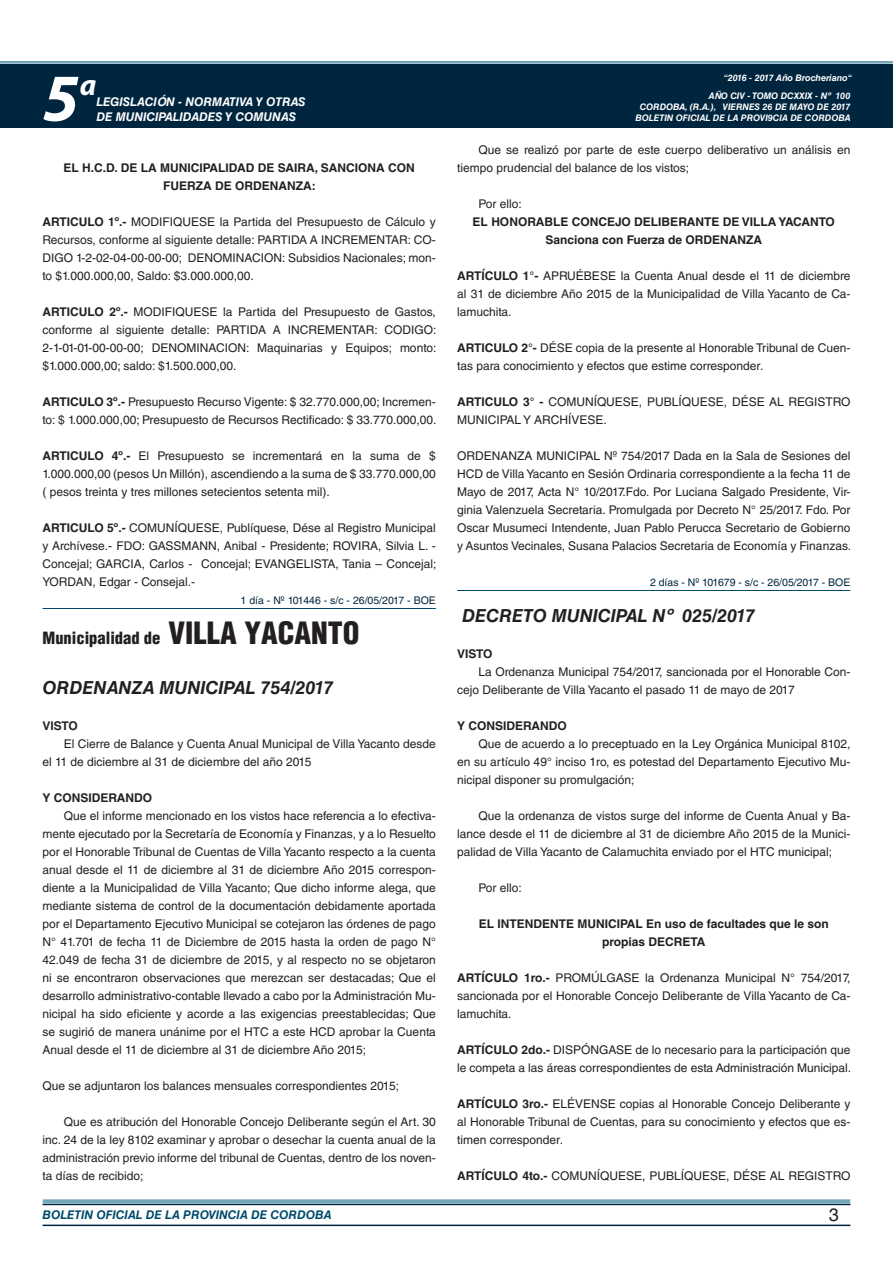
<style>
.page{position:relative;width:893px;height:1263px;background:#fff}
.page>*{position:absolute;margin:0;border:0;box-sizing:border-box;transform-origin:0 0}
.t1{font:italic 700 67.5px "Myriad Pro";color:#fff}
.t2{font:italic 700 30px "Myriad Pro";color:#fff}
.DOC__N{font:italic 700 18px "Helvetica LT Std";color:#231f20}
.t3{font:18px "Helvetica LT Std";color:#231f20}
.TITULO{font:900 condensed 16.5px "Helvetica LT Std";color:#231f20}
.TEXTO_BASE{font:12px/18px "Helvetica LT Std";color:#231f20;text-align:justify}
.RESUELVE{font:700 12px/18px "Helvetica LT Std";color:#231f20;text-align:center}
.t4{font:italic 700 12px "Helvetica LT Std";color:#fff}
.t5{font:italic 700 12px "Helvetica LT Std";color:#004b6c}
.TEXTO_BASE-2{font:700 12px "Helvetica LT Std";color:#231f20}
.FECHA_DE_PUBLICACIÓN{font:10.5px "Helvetica LT Std";color:#00263f}
.t6{font:italic 700 9px/10.8px "Helvetica LT Std";color:#fff;text-align:right}
.s1{font-weight:700}
.s2{font-size:30px}
</style>
<div class="page">
<div style="left:0;top:61px;width:893px;height:6px;background:#fff;opacity:.75"></div>
<div style="left:0;top:64px;width:893px;height:64px;background:#00263f"></div>
<hr style="left:43px;top:1224px;width:807px;height:2px;background:#00263f">
<div style="left:42px;top:1198px;width:809px;height:8px;background:#fff;opacity:.75"></div>
<hr style="left:43px;top:608px;width:393px;height:1px;background:#004b6c">
<hr style="left:457px;top:590px;width:393px;height:1px;background:#004b6c">
<h1 class="t1" style="left:43px;top:54px;width:38px">5</h1>
<h2 class="t2" style="left:80px;top:66px;width:18px">a</h2>
<p class="t4" style="left:96px;top:95px;width:211px">LEGISLACIÓN - NORMATIVA Y OTRAS</p>
<p class="t4" style="left:96px;top:109px;width:201px">DE MUNICIPALIDADES Y COMUNAS</p>
<p class="RESUELVE" style="left:64px;top:158px;width:353px">EL H.C.D. DE LA MUNICIPALIDAD DE SAIRA, SANCIONA CON<br>FUERZA DE ORDENANZA:</p>
<p class="TEXTO_BASE" style="left:43px;top:213px;width:395px"><span class="s1">ARTICULO 1º.-</span> MODIFIQUESE la Partida del Presupuesto de Cálculo y Recursos, conforme al siguiente detalle: PARTIDA A INCREMENTAR: CO-DIGO 1-2-02-04-00-00-00; DENOMINACION: Subsidios Nacionales; mon&shy;to $1.000.000,00, Saldo: $3.000.000,00.</p>
<p class="TEXTO_BASE" style="left:43px;top:303px;width:395px"><span class="s1">ARTICULO 2º.-</span> MODIFIQUESE la Partida del Presupuesto de Gastos, conforme al siguiente detalle: PARTIDA A INCREMENTAR: CODIGO:<br>2-1-01-01-00-00-00; DENOMINACION: Maquinarias y Equipos; monto: $1.000.000,00; saldo: $1.500.000,00.</p>
<p class="TEXTO_BASE" style="left:43px;top:393px;width:396px"><span class="s1">ARTICULO 3º.-</span> Presupuesto Recurso Vigente: $ 32.770.000,00; Incremen&shy;to: $ 1.000.000,00; Presupuesto de Recursos Rectificado: $ 33.770.000,00.</p>
<p class="TEXTO_BASE" style="left:43px;top:447px;width:395px"><span class="s1">ARTICULO 4º.-</span> El Presupuesto se incrementará en la suma de $ 1.000.000,00 (pesos Un Millón), ascendiendo a la suma de $ 33.770.000,00 ( pesos treinta y tres millones setecientos setenta mil).</p>
<p class="TEXTO_BASE" style="left:43px;top:519px;width:395px"><span class="s1">ARTICULO 5º.-</span> COMUNÍQUESE, Publíquese, Dése al Registro Municipal y Archívese.- FDO: GASSMANN, Anibal - Presidente; ROVIRA, Silvia L. - Concejal; GARCIA, Carlos - Concejal; EVANGELISTA, Tania – Concejal; YORDAN, Edgar - Consejal.-</p>
<p class="FECHA_DE_PUBLICACIÓN" style="left:241px;top:594px;width:197px">1 día - Nº 101446 - s/c - 26/05/2017 - BOE</p>
<p class="TITULO" style="left:43px;top:628px;width:318px">Municipalidad de <span class="s2">VILLA YACANTO</span></p>
<p class="DOC__N" style="left:43px;top:676px;width:293px">ORDENANZA MUNICIPAL 754/2017</p>
<p class="TEXTO_BASE-2" style="left:43px;top:718px;width:37px">VISTO</p>
<p class="TEXTO_BASE" style="left:43px;top:735px;width:395px;text-indent:21px">El Cierre de Balance y Cuenta Anual Municipal de Villa Yacanto desde el 11 de diciembre al 31 de diciembre del año 2015</p>
<p class="TEXTO_BASE-2" style="left:43px;top:790px;width:111px">Y CONSIDERANDO</p>
<p class="TEXTO_BASE" style="left:43px;top:807px;width:395px;text-indent:21px">Que el informe mencionado en los vistos hace referencia a lo efectiva&shy;mente ejecutado por la Secretaría de Economía y Finanzas, y a lo Resuelto por el Honorable Tribunal de Cuentas de Villa Yacanto respecto a la cuenta anual desde el 11 de diciembre al 31 de diciembre Año 2015 correspon&shy;diente a la Municipalidad de Villa Yacanto; Que dicho informe alega, que mediante sistema de control de la documentación debidamente aportada por el Departamento Ejecutivo Municipal se cotejaron las órdenes de pago N° 41.701 de fecha 11 de Diciembre de 2015 hasta la orden de pago N° 42.049 de fecha 31 de diciembre de 2015, y al respecto no se objetaron ni se encontraron observaciones que merezcan ser destacadas; Que el desarrollo administrativo-contable llevado a cabo por la Administración Mu&shy;nicipal ha sido eficiente y acorde a las exigencias preestablecidas; Que se sugirió de manera unánime por el HTC a este HCD aprobar la Cuenta Anual desde el 11 de diciembre al 31 de diciembre Año 2015;</p>
<p class="TEXTO_BASE" style="left:43px;top:1077px;width:358px">Que se adjuntaron los balances mensuales correspondientes 2015;</p>
<p class="TEXTO_BASE" style="left:43px;top:1113px;width:395px;text-indent:21px">Que es atribución del Honorable Concejo Deliberante según el Art. 30 inc. 24 de la ley 8102 examinar y aprobar o desechar la cuenta anual de la administración previo informe del tribunal de Cuentas, dentro de los noven&shy;ta días de recibido;</p>
<p class="t6" style="left:724px;top:72px;width:130px">“2016 - 2017 Año Brocheriano“</p>
<p class="t6" style="left:635px;top:91px;width:217px">AÑO CIV - TOMO DCXXIX - Nº 100<br>CORDOBA, (R.A.), VIERNES 26 DE MAYO DE 2017<br>BOLETIN OFICIAL DE LA PROVI9CIA DE CORDOBA</p>
<p class="TEXTO_BASE" style="left:457px;top:141px;width:395px;text-indent:21px">Que se realizó por parte de este cuerpo deliberativo un análisis en tiempo prudencial del balance de los vistos;</p>
<p class="TEXTO_BASE" style="left:478px;top:195px;width:45px">Por ello:</p>
<p class="RESUELVE" style="left:473px;top:212px;width:364px">EL HONORABLE CONCEJO DELIBERANTE DE VILLA YACANTO<br>Sanciona con Fuerza de ORDENANZA</p>
<p class="TEXTO_BASE" style="left:457px;top:267px;width:395px"><span class="s1">ARTÍCULO 1°-</span> APRUÉBESE la Cuenta Anual desde el 11 de diciembre al 31 de diciembre Año 2015 de la Municipalidad de Villa Yacanto de Ca&shy;lamuchita.</p>
<p class="TEXTO_BASE" style="left:457px;top:339px;width:395px"><span class="s1">ARTICULO 2°-</span> DÉSE copia de la presente al Honorable Tribunal de Cuen&shy;tas para conocimiento y efectos que estime corresponder.</p>
<p class="TEXTO_BASE" style="left:457px;top:393px;width:395px"><span class="s1">ARTICULO 3° -</span> COMUNÍQUESE, PUBLÍQUESE, DÉSE AL REGISTRO<br>MUNICIPAL Y ARCHÍVESE.</p>
<p class="TEXTO_BASE" style="left:457px;top:447px;width:396px">ORDENANZA MUNICIPAL Nº 754/2017 Dada en la Sala de Sesiones del HCD de Villa Yacanto en Sesión Ordinaria correspondiente a la fecha 11 de Mayo de 2017, Acta N° 10/2017.Fdo. Por Luciana Salgado Presidente, Vir&shy;ginia Valenzuela Secretaria. Promulgada por Decreto N° 25/2017. Fdo. Por Oscar Musumeci Intendente, Juan Pablo Perucca Secretario de Gobierno y Asuntos Vecinales, Susana Palacios Secretaria de Economía y Finanzas.</p>
<p class="FECHA_DE_PUBLICACIÓN" style="left:650px;top:576px;width:202px">2 días - Nº 101679 - s/c - 26/05/2017 - BOE</p>
<p class="DOC__N" style="left:462px;top:604px;width:295px">DECRETO MUNICIPAL Nº 025/2017</p>
<p class="TEXTO_BASE-2" style="left:457px;top:646px;width:37px">VISTO</p>
<p class="TEXTO_BASE" style="left:457px;top:663px;width:395px;text-indent:21px">La Ordenanza Municipal 754/2017, sancionada por el Honorable Con&shy;cejo Deliberante de Villa Yacanto el pasado 11 de mayo de 2017</p>
<p class="TEXTO_BASE-2" style="left:457px;top:718px;width:111px">Y CONSIDERANDO</p>
<p class="TEXTO_BASE" style="left:457px;top:735px;width:395px;text-indent:21px">Que de acuerdo a lo preceptuado en la Ley Orgánica Municipal 8102, en su artículo 49° inciso 1ro, es potestad del Departamento Ejecutivo Mu&shy;nicipal disponer su promulgación;</p>
<p class="TEXTO_BASE" style="left:457px;top:807px;width:395px;text-indent:21px">Que la ordenanza de vistos surge del informe de Cuenta Anual y Ba&shy;lance desde el 11 de diciembre al 31 de diciembre Año 2015 de la Munici&shy;palidad de Villa Yacanto de Calamuchita enviado por el HTC municipal;</p>
<p class="TEXTO_BASE" style="left:478px;top:879px;width:45px">Por ello:</p>
<p class="RESUELVE" style="left:479px;top:914px;width:352px">EL INTENDENTE MUNICIPAL En uso de facultades que le son propias DECRETA</p>
<p class="TEXTO_BASE" style="left:457px;top:969px;width:395px"><span class="s1">ARTÍCULO 1ro.-</span> PROMÚLGASE la Ordenanza Municipal N° 754/2017, sancionada por el Honorable Concejo Deliberante de Villa Yacanto de Ca&shy;lamuchita.</p>
<p class="TEXTO_BASE" style="left:457px;top:1041px;width:396px"><span class="s1">ARTÍCULO 2do.-</span> DISPÓNGASE de lo necesario para la participación que le competa a las áreas correspondientes de esta Administración Municipal.</p>
<p class="TEXTO_BASE" style="left:457px;top:1095px;width:395px"><span class="s1">ARTÍCULO 3ro.-</span> ELÉVENSE copias al Honorable Concejo Deliberante y al Honorable Tribunal de Cuentas, para su conocimiento y efectos que es&shy;timen corresponder.</p>
<p class="TEXTO_BASE" style="left:457px;top:1167px;width:395px"><span class="s1">ARTÍCULO 4to.-</span> COMUNÍQUESE, PUBLÍQUESE, DÉSE AL REGISTRO</p>
<p class="t5" style="left:43px;top:1208px;width:290px">BOLETIN OFICIAL DE LA PROVINCIA DE CORDOBA</p>
<h3 class="t3" style="left:829px;top:1204px;width:12px">3</h3>
</div>
